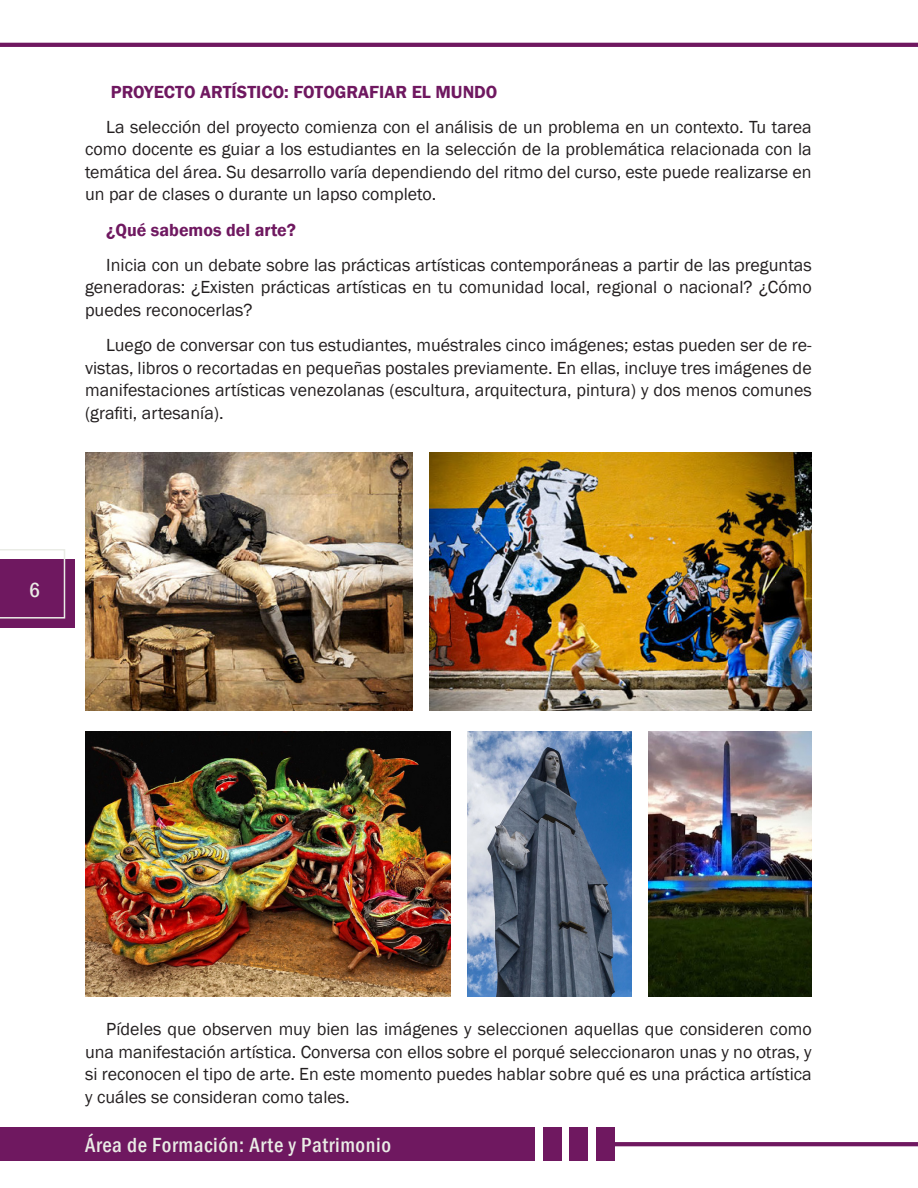
<style>
.page{position:relative;width:918px;height:1188px;background:#fff}
.page>*{position:absolute;margin:0;border:0;box-sizing:border-box;transform-origin:0 0}
.t1{font:500 condensed 21px "Franklin Gothic";letter-spacing:.03em;color:#eaece6}
.t2{font:18px/22.5px "Franklin Gothic";color:#231f20;text-align:justify}
.t3{font:600 18px "Franklin Gothic";color:#6f1860}
</style>
<div class="page">
<hr style="left:0;top:43px;width:918px;height:4px;background:#6f1860">
<div style="left:0;top:560px;width:75px;height:68px;background:#6f1860"></div>
<div style="left:0;top:1128px;width:535px;height:33px;background:#6f1860"></div>
<div style="left:543px;top:1128px;width:18px;height:33px;background:#6f1860"></div>
<div style="left:570px;top:1128px;width:18px;height:33px;background:#6f1860"></div>
<div style="left:596px;top:1128px;width:18px;height:33px;background:#6f1860"></div>
<svg style="left:0;top:549px;width:65px;height:70px"></svg>
<svg style="left:614px;top:1142px;width:304px;height:4px"></svg>
<img style="left:648px;top:731px;width:164px;height:266px">
<img style="left:85px;top:453px;width:327px;height:258px">
<img style="left:467px;top:731px;width:164px;height:266px">
<img style="left:429px;top:453px;width:383px;height:258px">
<img style="left:85px;top:731px;width:365px;height:266px">
<p class="t3" style="left:111px;top:81px;width:388px">PROYECTO ARTÍSTICO: FOTOGRAFIAR EL MUNDO</p>
<p class="t2" style="left:85px;top:116px;width:728px;text-indent:21px">La selección del proyecto comienza con el análisis de un problema en un contexto. Tu tarea como docente es guiar a los estudiantes en la selección de la problemática relacionada con la temática del área. Su desarrollo varía dependiendo del ritmo del curso, este puede realizarse en un par de clases o durante un lapso completo.</p>
<p class="t3" style="left:106px;top:219px;width:191px">¿Qué sabemos del arte?</p>
<p class="t2" style="left:85px;top:254px;width:728px;text-indent:21px">Inicia con un debate sobre las prácticas artísticas contemporáneas a partir de las preguntas generadoras: ¿Existen prácticas artísticas en tu comunidad local, regional o nacional? ¿Cómo puedes reconocerlas?</p>
<p class="t2" style="left:85px;top:334px;width:728px;text-indent:21px">Luego de conversar con tus estudiantes, muéstrales cinco imágenes; estas pueden ser de re&shy;vistas, libros o recortadas en pequeñas postales previamente. En ellas, incluye tres imágenes de manifestaciones artísticas venezolanas (escultura, arquitectura, pintura) y dos menos comunes (grafiti, artesanía).</p>
<p class="t1" style="left:29px;top:576px;width:12px">6</p>
<p class="t2" style="left:85px;top:1019px;width:728px;text-indent:21px">Pídeles que observen muy bien las imágenes y seleccionen aquellas que consideren como una manifestación artística. Conversa con ellos sobre el porqué seleccionaron unas y no otras, y si reconocen el tipo de arte. En este momento puedes hablar sobre qué es una práctica artística y cuáles se consideran como tales.</p>
<p class="t1" style="left:85px;top:1131px;width:308px">Área de Formación: Arte y Patrimonio</p>
</div>
